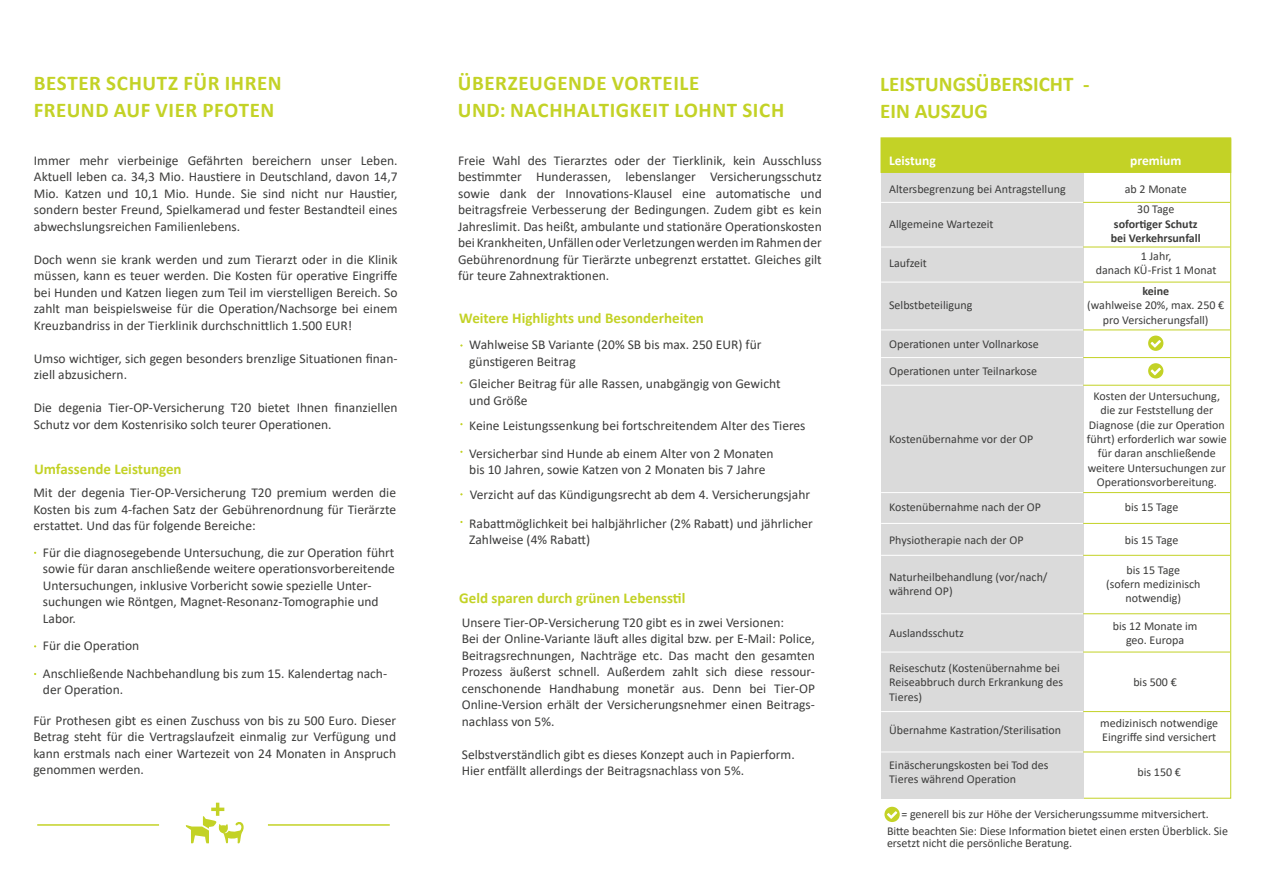
<style>
.page{position:relative;width:1263px;height:893px;background:#fff}
.page>*{position:absolute;margin:0;border:0;box-sizing:border-box;transform-origin:0 0}
.t1{font:700 21px/27px "Calibri";letter-spacing:.025em;color:#c3d226}
.t2{font:700 21px/27px "Calibri";color:#c3d226}
.t3{font:700 15px "Calibri";color:#c3d226}
.t4{font:13.5px/16.5px "Calibri";color:#3c3c3b}
.t5{font:700 13.5px "Calibri";color:#fff}
.t6{font:12px/14.4px "Calibri";color:#3c3c3b;text-align:center}
.t7{font:700 12px/14.4px "Calibri";color:#3c3c3b}
</style>
<div class="page">
<svg style="left:1039px;top:173px;width:192px;height:626px"></svg>
<div style="left:881px;top:173px;width:202px;height:625px;background:#dadada"></div>
<div style="left:881px;top:138px;width:350px;height:35px;background:#c3d226"></div>
<hr style="left:881px;top:202px;width:202px;height:1px;background:#fff">
<hr style="left:1083px;top:202px;width:147px;height:1px;background:#c3d226">
<svg style="left:1148px;top:336px;width:15px;height:15px"></svg>
<svg style="left:884px;top:807px;width:16px;height:15px"></svg>
<hr style="left:37px;top:824px;width:122px;height:2px;background:#c3d226">
<hr style="left:268px;top:824px;width:122px;height:2px;background:#c3d226">
<hr style="left:881px;top:247px;width:202px;height:1px;background:#fff">
<hr style="left:1083px;top:247px;width:147px;height:1px;background:#c3d226">
<hr style="left:881px;top:282px;width:202px;height:1px;background:#fff">
<hr style="left:1083px;top:282px;width:147px;height:1px;background:#c3d226">
<hr style="left:881px;top:330px;width:202px;height:1px;background:#fff">
<hr style="left:1083px;top:330px;width:147px;height:1px;background:#c3d226">
<hr style="left:881px;top:357px;width:202px;height:1px;background:#fff">
<hr style="left:1083px;top:357px;width:147px;height:1px;background:#c3d226">
<svg style="left:1148px;top:363px;width:15px;height:15px"></svg>
<hr style="left:881px;top:385px;width:202px;height:1px;background:#fff">
<hr style="left:1083px;top:385px;width:147px;height:1px;background:#c3d226">
<hr style="left:881px;top:492px;width:202px;height:1px;background:#fff">
<hr style="left:1083px;top:492px;width:147px;height:1px;background:#c3d226">
<hr style="left:881px;top:523px;width:202px;height:1px;background:#fff">
<hr style="left:1083px;top:523px;width:147px;height:1px;background:#c3d226">
<hr style="left:881px;top:652px;width:202px;height:1px;background:#fff">
<hr style="left:1083px;top:652px;width:147px;height:1px;background:#c3d226">
<hr style="left:881px;top:711px;width:202px;height:1px;background:#fff">
<hr style="left:1083px;top:711px;width:147px;height:1px;background:#c3d226">
<hr style="left:881px;top:752px;width:202px;height:1px;background:#fff">
<hr style="left:1083px;top:752px;width:147px;height:1px;background:#c3d226">
<hr style="left:881px;top:613px;width:202px;height:1px;background:#fff">
<hr style="left:1083px;top:613px;width:147px;height:1px;background:#c3d226">
<hr style="left:881px;top:555px;width:202px;height:1px;background:#fff">
<hr style="left:1083px;top:555px;width:147px;height:1px;background:#c3d226">
<svg style="left:186px;top:803px;width:58px;height:41px"></svg>
<h1 class="t1" style="left:34px;top:69px;width:249px">BESTER SCHUTZ FÜR IHREN<br>FREUND AUF VIER PFOTEN</h1>
<p class="t4" style="left:34px;top:152px;width:365px;text-align:justify">Immer mehr vierbeinige Gefährten bereichern unser Leben.<br>Aktuell leben ca. 34,3 Mio. Haustiere in Deutschland, davon 14,7<br>Mio. Katzen und 10,1 Mio. Hunde. Sie sind nicht nur Haustier, sondern bester Freund, Spielkamerad und fester Bestandteil eines abwechslungsreichen Familienlebens.</p>
<p class="t4" style="left:34px;top:251px;width:365px;text-align:justify">Doch wenn sie krank werden und zum Tierarzt oder in die Klinik müssen, kann es teuer werden. Die Kosten für operative Eingriffe bei Hunden und Katzen liegen zum Teil im vierstelligen Bereich. So zahlt man beispielsweise für die Operation/Nachsorge bei einem Kreuzbandriss in der Tierklinik durchschnittlich 1.500 EUR!</p>
<p class="t4" style="left:34px;top:350px;width:365px">Umso wichtiger, sich gegen besonders brenzlige Situationen finan&shy;ziell abzusichern.</p>
<p class="t4" style="left:34px;top:399px;width:365px">Die degenia Tier-OP-Versicherung T20 bietet Ihnen finanziellen<br>Schutz vor dem Kostenrisiko solch teurer Operationen.</p>
<p class="t3" style="left:34px;top:458px;width:149px">Umfassende Leistungen</p>
<p class="t4" style="left:33px;top:484px;width:364px;text-align:justify">Mit der degenia Tier-OP-Versicherung T20 premium werden die Kosten bis zum 4-fachen Satz der Gebührenordnung für Tierärzte erstattet. Und das für folgende Bereiche:</p>
<p class="t4" style="left:43px;top:544px;width:353px">Für die diagnosegebende Untersuchung, die zur Operation führt sowie für daran anschließende weitere operationsvorbereitende Untersuchungen, inklusive Vorbericht sowie spezielle Unter&shy;suchungen wie Röntgen, Magnet-Resonanz-Tomographie und Labor.</p>
<p class="t4" style="left:43px;top:632px;width:346px;line-height:27.6px">Für die Operation<br>Anschließende Nachbehandlung bis zum 15. Kalendertag nach-</p>
<p class="t4" style="left:43px;top:681px;width:82px">der Operation.</p>
<p class="t4" style="left:33px;top:711px;width:364px;text-align:justify">Für Prothesen gibt es einen Zuschuss von bis zu 500 Euro. Dieser Betrag steht für die Vertragslaufzeit einmalig zur Verfügung und kann erstmals nach einer Wartezeit von 24 Monaten in Anspruch genommen werden.</p>
<h1 class="t1" style="left:458px;top:69px;width:328px">ÜBERZEUGENDE VORTEILE<br>UND: NACHHALTIGKEIT LOHNT SICH</h1>
<p class="t4" style="left:458px;top:152px;width:365px;text-align:justify">Freie Wahl des Tierarztes oder der Tierklinik, kein Ausschluss bestimmter Hunderassen, lebenslanger Versicherungsschutz sowie dank der Innovations-Klausel eine automatische und beitragsfreie Verbesserung der Bedingungen. Zudem gibt es kein Jahreslimit. Das heißt, ambulante und stationäre Operationskosten bei Krankheiten, Unfällen oder Verletzungen werden im Rahmen der Gebührenordnung für Tierärzte unbegrenzt erstattet. Gleiches gilt für teure Zahnextraktionen.</p>
<p class="t3" style="left:459px;top:307px;width:246px">Weitere Highlights und Besonderheiten</p>
<p class="t4" style="left:469px;top:336px;width:294px">Wahlweise SB Variante (20% SB bis max. 250 EUR) für günstigeren Beitrag</p>
<p class="t4" style="left:469px;top:375px;width:313px">Gleicher Beitrag für alle Rassen, unabgängig von Gewicht und Größe</p>
<p class="t4" style="left:469px;top:411px;width:338px;line-height:27.6px">Keine Leistungssenkung bei fortschreitendem Alter des Tieres<br>Versicherbar sind Hunde ab einem Alter von 2 Monaten</p>
<p class="t4" style="left:469px;top:461px;width:298px">bis 10 Jahren, sowie Katzen von 2 Monaten bis 7 Jahre</p>
<p class="t4" style="left:470px;top:485px;width:342px">Verzicht auf das Kündigungsrecht ab dem 4. Versicherungsjahr</p>
<p class="t4" style="left:469px;top:515px;width:345px">Rabattmöglichkeit bei halbjährlicher (2% Rabatt) und jährlicher<br>Zahlweise (4% Rabatt)</p>
<p class="t3" style="left:459px;top:588px;width:228px">Geld sparen durch grünen Lebensstil</p>
<p class="t4" style="left:462px;top:614px;width:355px">Unsere Tier-OP-Versicherung T20 gibt es in zwei Versionen:<br>Bei der Online-Variante läuft alles digital bzw. per E-Mail: Police, Beitragsrechnungen, Nachträge etc. Das macht den gesamten Prozess äußerst schnell. Außerdem zahlt sich diese ressour&shy;censchonende Handhabung monetär aus. Denn bei Tier-OP Online-Version erhält der Versicherungsnehmer einen Beitrags&shy;nachlass von 5%.</p>
<p class="t4" style="left:462px;top:746px;width:334px">Selbstverständlich gibt es dieses Konzept auch in Papierform.<br>Hier entfällt allerdings der Beitragsnachlass von 5%.</p>
<h1 class="t2" style="left:880px;top:71px;width:211px">LEISTUNGSÜBERSICHT -<br>EIN AUSZUG</h1>
<p class="t5" style="left:889px;top:151px;width:48px">Leistung</p>
<p class="t5" style="left:1130px;top:151px;width:53px">premium</p>
<p class="t6" style="left:889px;top:181px;width:178px">Altersbegrenzung bei Antragstellung</p>
<p class="t6" style="left:1125px;top:181px;width:63px">ab 2 Monate</p>
<p class="t6" style="left:889px;top:216px;width:106px">Allgemeine Wartezeit</p>
<p class="t6" style="left:1137px;top:202px;width:39px">30 Tage</p>
<p class="t7" style="left:1111px;top:216px;width:91px">sofortiger Schutz bei Verkehrsunfall</p>
<p class="t6" style="left:889px;top:256px;width:39px">Laufzeit</p>
<p class="t6" style="left:1096px;top:248px;width:122px">1 Jahr,<br>danach KÜ-Frist 1 Monat</p>
<p class="t6" style="left:889px;top:298px;width:85px">Selbstbeteiligung</p>
<p class="t7" style="left:1142px;top:284px;width:28px">keine</p>
<p class="t6" style="left:1087px;top:298px;width:139px">(wahlweise 20%, max. 250 € pro Versicherungsfall)</p>
<p class="t6" style="left:889px;top:336px;width:151px">Operationen unter Vollnarkose</p>
<p class="t6" style="left:889px;top:364px;width:149px">Operationen unter Teilnarkose</p>
<p class="t6" style="left:889px;top:431px;width:146px">Kostenübernahme vor der OP</p>
<p class="t6" style="left:1087px;top:388px;width:142px">Kosten der Untersuchung, die zur Feststellung der<br>Diagnose (die zur Operation führt) erforderlich war sowie für daran anschließende weitere Untersuchungen zur<br>Operationsvorbereitung.</p>
<p class="t6" style="left:889px;top:499px;width:153px">Kostenübernahme nach der OP</p>
<p class="t6" style="left:1125px;top:499px;width:55px">bis 15 Tage</p>
<p class="t6" style="left:889px;top:532px;width:136px">Physiotherapie nach der OP</p>
<p class="t6" style="left:1125px;top:532px;width:55px">bis 15 Tage</p>
<p class="t6" style="left:889px;top:569px;width:160px;text-align:left">Naturheilbehandlung (vor/nach/ während OP)</p>
<p class="t6" style="left:1106px;top:562px;width:96px">bis 15 Tage<br>(sofern medizinisch notwendig)</p>
<p class="t6" style="left:889px;top:626px;width:76px">Auslandsschutz</p>
<p class="t6" style="left:1113px;top:618px;width:86px">bis 12 Monate im geo. Europa</p>
<p class="t6" style="left:889px;top:660px;width:176px;text-align:left">Reiseschutz (Kostenübernahme bei<br>Reiseabbruch durch Erkrankung des<br>Tieres)</p>
<p class="t6" style="left:1133px;top:675px;width:45px">bis 500 €</p>
<p class="t6" style="left:889px;top:722px;width:174px">Übernahme Kastration/Sterilisation</p>
<p class="t6" style="left:1100px;top:715px;width:119px;text-align:left">medizinisch notwendige<br>Eingriffe sind versichert</p>
<p class="t6" style="left:889px;top:757px;width:161px;text-align:left">Einäscherungskosten bei Tod des<br>Tieres während Operation</p>
<p class="t6" style="left:1137px;top:765px;width:45px">bis 150 €</p>
<p class="t6" style="left:887px;top:804px;width:342px;line-height:17.7px">= generell bis zur Höhe der Versicherungssumme mitversichert.<br>Bitte beachten Sie: Diese Information bietet einen ersten Überblick. Sie</p>
<p class="t6" style="left:887px;top:836px;width:187px">ersetzt nicht die persönliche Beratung.</p>
</div>
